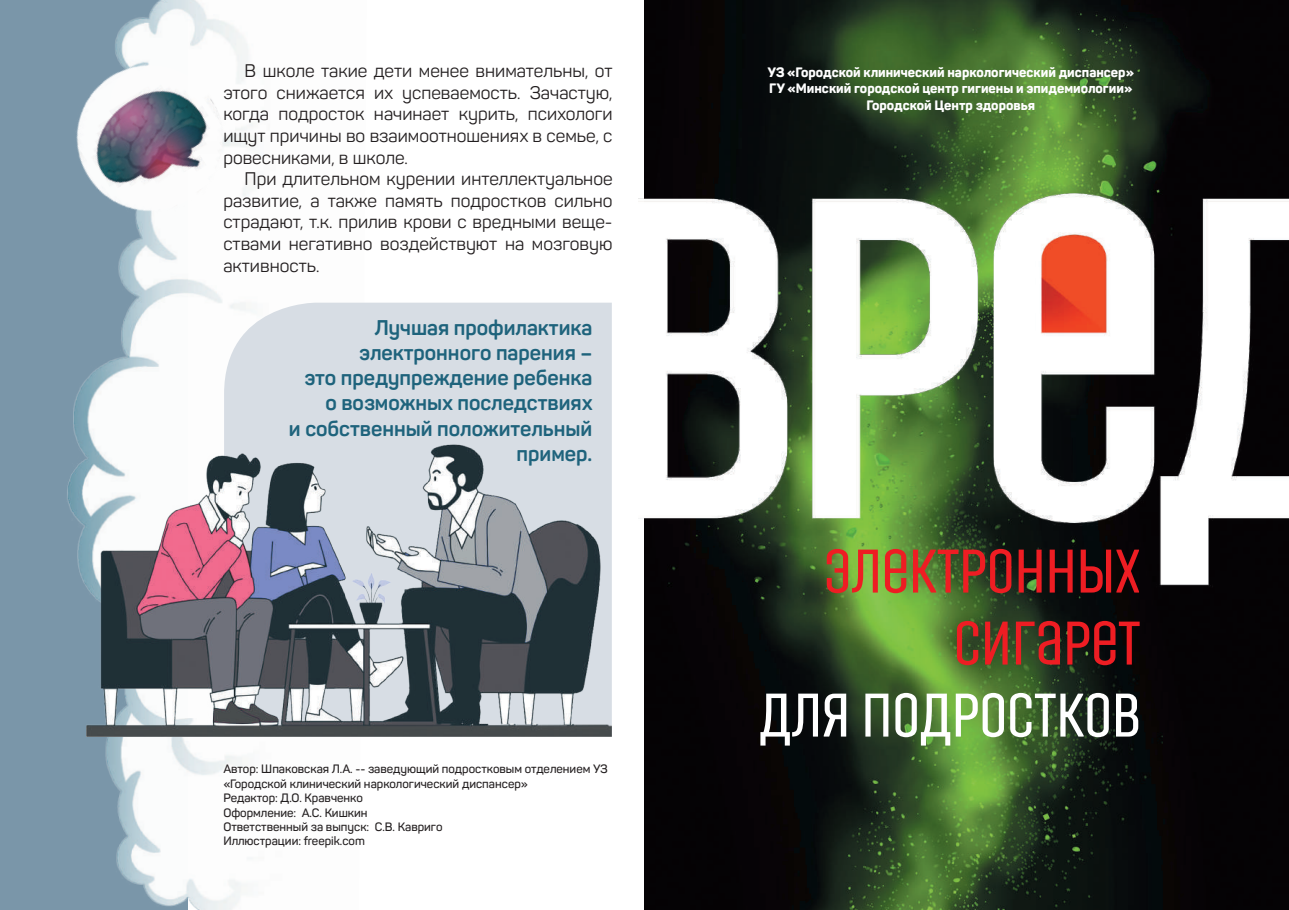
<style>
.page{position:relative;width:1289px;height:910px;background:#fff}
.page>*{position:absolute;margin:0;border:0;box-sizing:border-box;transform-origin:0 0}
.t1{font:300 60px/72px "Laqonic 4 F Unicase";color:#ee1d23;text-align:right}
.t2{font:300 60px "Laqonic 4 F Unicase";color:#fff}
.t3{font:700 21px/25.2px "Panton";color:#1e637c;text-align:right}
.t4{font:18px/21.6px "Panton";color:#231f20;text-align:justify}
.t5{font:800 13.5px/16.2px "Panton";color:#fff;text-align:center}
.t6{font:600 12px/14.4px "Panton";color:#231f20}
</style>
<div class="page">
<img style="left:644px;top:0;width:644px;height:910px">
<div style="left:0;top:0;width:188px;height:910px;background:#7a96a9"></div>
<img style="left:639px;top:187px;width:649px;height:401px">
<img style="left:67px;top:0;width:299px;height:910px">
<img style="left:67px;top:22px;width:197px;height:236px">
<div style="left:224px;top:303px;width:388px;height:423px;background:#d7dde4"></div>
<img style="left:86px;top:373px;width:525px;height:363px">
<p class="t4" style="left:223px;top:60px;width:391px;text-indent:21px">В школе такие дети менее внимательны, от этого снижается их успеваемость. Зачастую, когда подросток начинает курить, психологи ищут причины во взаимоотношениях в семье, с ровесниками, в школе.</p>
<p class="t4" style="left:223px;top:168px;width:391px;text-indent:21px">При длительном курении интеллектуальное развитие, а также память подростков сильно страдают, т.к. прилив крови с вредными веще&shy;ствами негативно воздействуют на мозговую активность.</p>
<p class="t3" style="left:289px;top:315px;width:305px">Лучшая профилактика электронного парения –<br>это предупреждение ребенка о возможных последствиях<br>и собственный положительный пример.</p>
<p class="t6" style="left:223px;top:762px;width:386px">Автор: Шпаковская Л.А. -- заведующий подростковым отделением УЗ «Городской клинический наркологический диспансер»<br>Редактор: Д.О. Кравченко<br>Оформление: А.С. Кишкин<br>Ответственный за выпуск: С.В. Кавриго<br>Иллюстрации: freepik.com</p>
<p class="t5" style="left:767px;top:64px;width:368px">УЗ «Городской клинический наркологический диспансер»<br>ГУ «Минский городской центр гигиены и эпидемиологии»<br>Городской Центр здоровья</p>
<h1 class="t1" style="left:824px;top:535px;width:318px">электронных сигарет</h1>
<h1 class="t2" style="left:759px;top:683px;width:382px">для подростков</h1>
</div>
